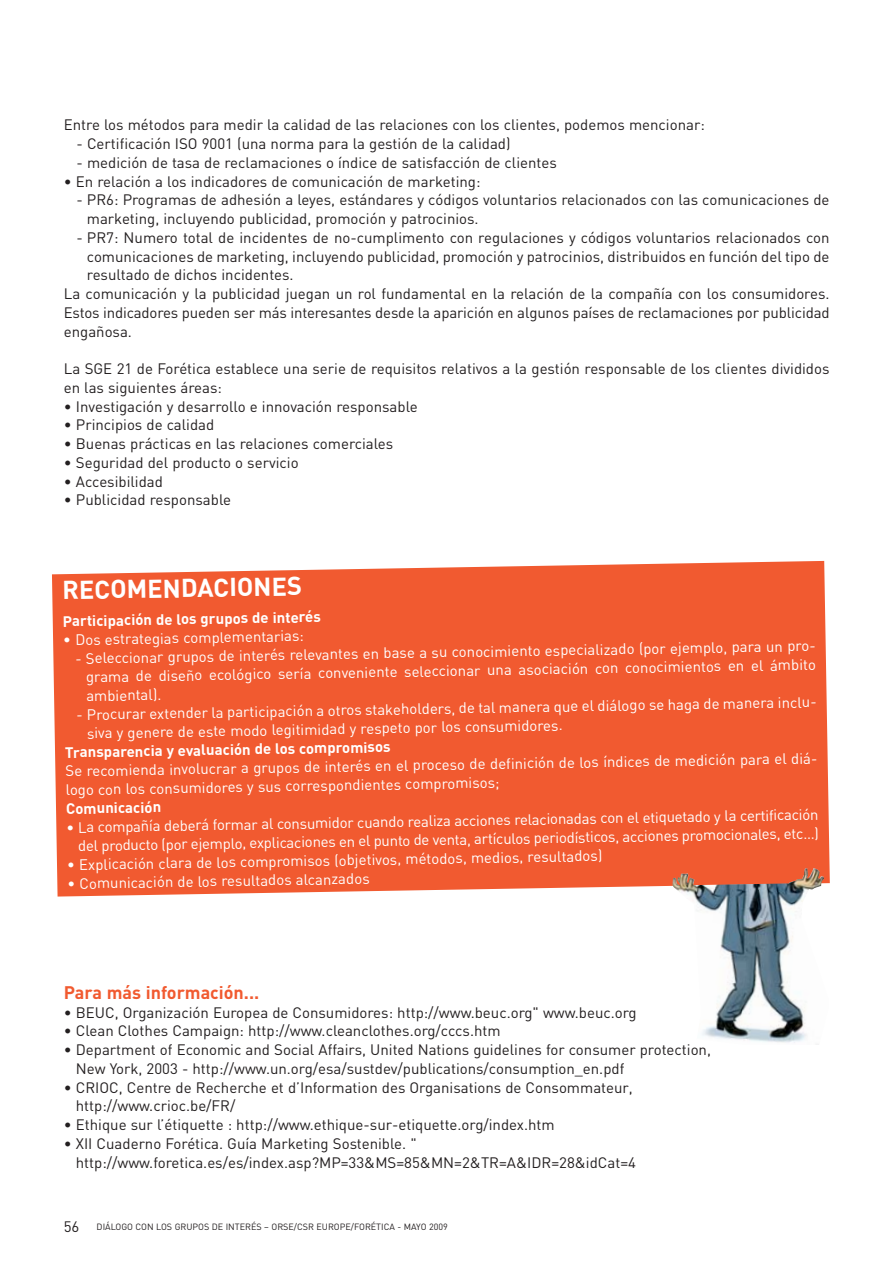
<style>
.page{position:relative;width:893px;height:1263px;background:#fff}
.page>*{position:absolute;margin:0;border:0;box-sizing:border-box;transform-origin:0 0}
.t1{font:700 25.5px "DIN";color:#fff}
.t2{font:700 18px "DIN";color:#f15a30}
.t3{font:15px/18.8px "DIN";color:#231f20}
.t4{font:15px/18.8px "DIN";color:#fff}
.t5{font:700 15px "DIN";color:#fff}
.t6{font:9px "DIN";color:#231f20}
.s1{font-size:15px}
</style>
<div class="page">
<div style="left:52px;top:561px;width:777px;height:336px;background:#f15a30"></div>
<img style="left:672px;top:868px;width:156px;height:175px">
<p class="t3" style="left:64px;top:117px;width:642px">Entre los métodos para medir la calidad de las relaciones con los clientes, podemos mencionar:</p>
<p class="t3" style="left:77px;top:136px;width:435px">- Certificación ISO 9001 (una norma para la gestión de la calidad)</p>
<p class="t3" style="left:77px;top:155px;width:481px">- medición de tasa de reclamaciones o índice de satisfacción de clientes</p>
<p class="t3" style="left:64px;top:174px;width:418px">• En relación a los indicadores de comunicación de marketing:</p>
<p class="t3" style="left:87px;top:192px;width:744px;text-indent:-10px">- PR6: Programas de adhesión a leyes, estándares y códigos voluntarios relacionados con las comunicaciones de marketing, incluyendo publicidad, promoción y patrocinios.</p>
<p class="t3" style="left:77px;top:230px;width:754px">- PR7: Numero total de incidentes de no-cumplimento con regulaciones y códigos voluntarios relacionados con</p>
<p class="t3" style="left:87px;top:249px;width:744px">comunicaciones de marketing, incluyendo publicidad, promoción y patrocinios, distribuidos en función del tipo de</p>
<p class="t3" style="left:87px;top:267px;width:208px">resultado de dichos incidentes.</p>
<p class="t3" style="left:64px;top:286px;width:767px">La comunicación y la publicidad juegan un rol fundamental en la relación de la compañía con los consumidores.</p>
<p class="t3" style="left:64px;top:305px;width:767px">Estos indicadores pueden ser más interesantes desde la aparición en algunos países de reclamaciones por publicidad</p>
<p class="t3" style="left:64px;top:324px;width:70px">engañosa.</p>
<p class="t3" style="left:64px;top:361px;width:767px">La SGE 21 de Forética establece una serie de requisitos relativos a la gestión responsable de los clientes divididos en las siguientes áreas:</p>
<p class="t3" style="left:64px;top:399px;width:355px">• Investigación y desarrollo e innovación responsable</p>
<p class="t3" style="left:64px;top:417px;width:152px">• Principios de calidad</p>
<p class="t3" style="left:64px;top:436px;width:331px">• Buenas prácticas en las relaciones comerciales</p>
<p class="t3" style="left:64px;top:455px;width:236px">• Seguridad del producto o servicio</p>
<p class="t3" style="left:64px;top:474px;width:101px">• Accesibilidad</p>
<p class="t3" style="left:64px;top:492px;width:169px">• Publicidad responsable</p>
<h1 class="t1" style="left:62px;top:581px;width:241px;rotate:-1deg">RECOMENDACIONES</h1>
<p class="t5" style="left:63px;top:616px;width:259px;rotate:-1deg">Participación de los grupos de interés</p>
<p class="t4" style="left:63px;top:632px;width:242px;rotate:-1deg">• Dos estrategias complementarias:</p>
<p class="t4" style="left:85px;top:651px;width:732px;text-align:justify;text-indent:-10px;rotate:-1deg">- Seleccionar grupos de interés relevantes en base a su conocimiento especializado (por ejemplo, para un pro&shy;grama de diseño ecológico sería conveniente seleccionar una asociación con conocimientos en el ámbito ambiental).</p>
<p class="t4" style="left:86px;top:707px;width:732px;text-indent:-10px;rotate:-1deg">- Procurar extender la participación a otros stakeholders, de tal manera que el diálogo se haga de manera inclu&shy;siva y genere de este modo legitimidad y respeto por los consumidores.</p>
<p class="t5" style="left:65px;top:747px;width:327px;rotate:-1deg">Transparencia y evaluación de los compromisos</p>
<p class="t4" style="left:65px;top:764px;width:754px;rotate:-1deg">Se recomienda involucrar a grupos de interés en el proceso de definición de los índices de medición para el diá&shy;logo con los consumidores y sus correspondientes compromisos;</p>
<p class="t5" style="left:66px;top:803px;width:97px;rotate:-1deg">Comunicación</p>
<p class="t4" style="left:66px;top:820px;width:753px;text-align:right;rotate:-1deg">• La compañía deberá formar al consumidor cuando realiza acciones relacionadas con el etiquetado y la certificación del producto (por ejemplo, explicaciones en el punto de venta, artículos periodísticos, acciones promocionales, etc…)</p>
<p class="t4" style="left:67px;top:857px;width:537px;rotate:-1deg">• Explicación clara de los compromisos (objetivos, métodos, medios, resultados)</p>
<p class="t4" style="left:67px;top:876px;width:304px;rotate:-1deg">• Comunicación de los resultados alcanzados</p>
<p class="t2" style="left:64px;top:986px;width:197px">Para más información...</p>
<p class="t3" style="left:64px;top:1005px;width:574px">• BEUC, Organización Europea de Consumidores: http://www.beuc.org" www.beuc.org</p>
<p class="t3" style="left:64px;top:1023px;width:438px">• Clean Clothes Campaign: http://www.cleanclothes.org/cccs.htm</p>
<p class="t3" style="left:76px;top:1042px;width:636px;text-indent:-12px">• Department of Economic and Social Affairs, United Nations guidelines for consumer protection,<br>New York, 2003 - http://www.un.org/esa/sustdev/publications/consumption_en.pdf</p>
<p class="t3" style="left:76px;top:1080px;width:558px;text-indent:-12px">• CRIOC, Centre de Recherche et d’Information des Organisations de Consommateur, http://www.crioc.be/FR/</p>
<p class="t3" style="left:64px;top:1117px;width:492px">• Ethique sur l’étiquette : http://www.ethique-sur-etiquette.org/index.htm</p>
<p class="t3" style="left:76px;top:1136px;width:561px;text-indent:-12px">• XII Cuaderno Forética. Guía Marketing Sostenible. " http://www.foretica.es/es/index.asp?MP=33&amp;MS=85&amp;MN=2&amp;TR=A&amp;IDR=28&amp;idCat=4</p>
<p class="t6" style="left:64px;top:1224px;width:385px"><span class="s1">56</span> DIÁLOGO CON LOS GRUPOS DE INTERÉS – ORSE/CSR EUROPE/FORÉTICA - MAYO 2009</p>
</div>
